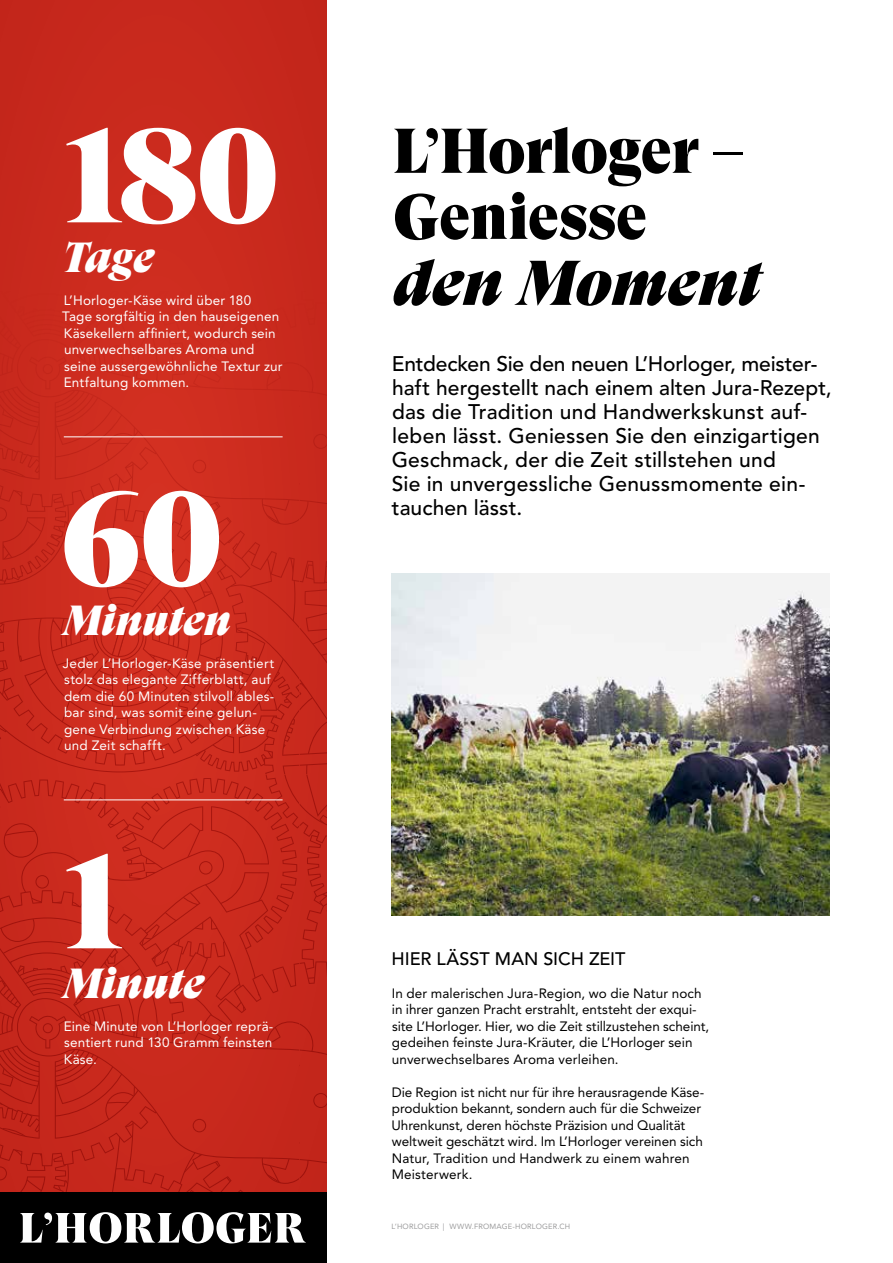
<style>
.page{position:relative;width:893px;height:1263px;background:#fff}
.page>*{position:absolute;margin:0;border:0;box-sizing:border-box;transform-origin:0 0}
.t1{font:138px "GT Super Display Super";color:#fff}
.t2{font:63px/66px "GT Super Display Super";letter-spacing:-.015em;color:#000}
.t3{font:italic 63px "GT Super Display Super";letter-spacing:-.005em;color:#000}
.t4{font:italic 42px "GT Super Display Super";letter-spacing:-.005em;color:#fff}
.t5{font:500 21px/24px "Avenir LT Std";letter-spacing:.01em;color:#000}
.t6{font:500 18px "Avenir LT Std";letter-spacing:-.005em;color:#000}
.t7{font:13.5px/16.5px "Avenir LT Std";color:#000}
.t8{font:13.5px/16.5px "Avenir LT Std";letter-spacing:.015em;color:#fff}
.t9{font:7.5px "Avenir LT Std";letter-spacing:.025em;color:#9c9c9d}
</style>
<div class="page">
<svg style="left:0;top:0;width:326px;height:1193px;background:#c8291d"></svg>
<img style="left:392px;top:574px;width:437px;height:341px">
<div style="left:0;top:1193px;width:326px;height:70px;background:#000"></div>
<svg style="left:20px;top:1212px;width:286px;height:31px"></svg>
<hr style="left:64px;top:436px;width:219px;height:1px;background:#fff">
<hr style="left:64px;top:799px;width:219px;height:1px;background:#fff">
<h1 class="t1" style="left:61px;top:101px;width:220px">180</h1>
<h3 class="t4" style="left:63px;top:235px;width:92px">Tage</h3>
<p class="t8" style="left:62px;top:292px;width:222px">L’Horloger-Käse wird über 180<br>Tage sorgfältig in den hauseigenen<br>Käsekellern affiniert, wodurch sein unverwechselbares Aroma und seine aussergewöhnliche Textur zur<br>Entfaltung kommen.</p>
<h1 class="t1" style="left:60px;top:464px;width:165px">60</h1>
<h3 class="t4" style="left:63px;top:598px;width:169px">Minuten</h3>
<p class="t8" style="left:63px;top:655px;width:213px">Jeder L’Horloger-Käse präsentiert stolz das elegante Zifferblatt, auf dem die 60 Minuten stilvoll ables&shy;bar sind, was somit eine gelun&shy;gene Verbindung zwischen Käse und Zeit schafft.</p>
<h1 class="t1" style="left:61px;top:827px;width:66px">1</h1>
<h3 class="t4" style="left:63px;top:961px;width:142px">Minute</h3>
<p class="t8" style="left:64px;top:1018px;width:211px;text-align:justify">Eine Minute von L’Horloger reprä&shy;sentiert rund 130 Gramm feinsten Käse.</p>
<h2 class="t2" style="left:392px;top:119px;width:354px">L’Horloger –<br>Geniesse</h2>
<h2 class="t3" style="left:394px;top:249px;width:369px">den Moment</h2>
<p class="t5" style="left:392px;top:352px;width:441px">Entdecken Sie den neuen L’Horloger, meister&shy;haft hergestellt nach einem alten Jura-Rezept, das die Tradition und Handwerkskunst auf&shy;leben lässt. Geniessen Sie den einzigartigen Geschmack, der die Zeit stillstehen und<br>Sie in unvergessliche Genussmomente ein&shy;tauchen lässt.</p>
<h3 class="t6" style="left:392px;top:948px;width:235px">HIER LÄSST MAN SICH ZEIT</h3>
<p class="t7" style="left:392px;top:985px;width:319px">In der malerischen Jura-Region, wo die Natur noch in ihrer ganzen Pracht erstrahlt, entsteht der exqui&shy;site L’Horloger. Hier, wo die Zeit stillzustehen scheint, gedeihen feinste Jura-Kräuter, die L’Horloger sein unverwechselbares Aroma verleihen.</p>
<p class="t7" style="left:392px;top:1084px;width:314px">Die Region ist nicht nur für ihre herausragende Käse&shy;produktion bekannt, sondern auch für die Schweizer Uhrenkunst, deren höchste Präzision und Qualität weltweit geschätzt wird. Im L’Horloger vereinen sich Natur, Tradition und Handwerk zu einem wahren Meisterwerk.</p>
<p class="t9" style="left:392px;top:1222px;width:180px">L’HORLOGER | WWW.FROMAGE-HORLOGER.CH</p>
</div>
